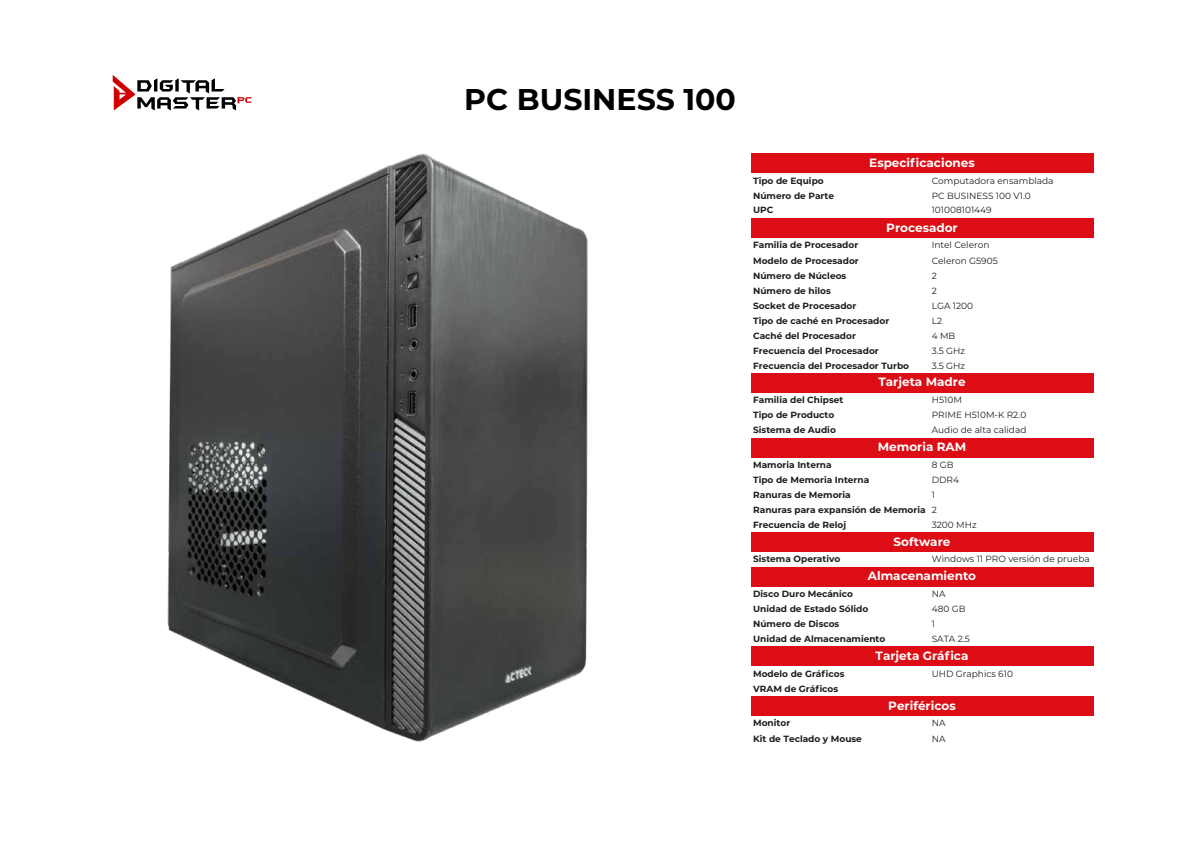
<style>
.page{position:relative;width:1200px;height:850px;background:#fff}
.page>*{position:absolute;margin:0;border:0;box-sizing:border-box;transform-origin:0 0}
.t1{font:700 30px "Montserrat";color:#000}
.t2{font:700 12px "Montserrat";color:#fff}
.t3{font:700 9px/15px "Montserrat";color:#1d1d1b}
.t4{font:9px/15px "Montserrat";color:#1d1d1b}
</style>
<div class="page">
<img style="left:167px;top:153px;width:421px;height:589px">
<svg style="left:113px;top:75px;width:139px;height:35px"></svg>
<div style="left:751px;top:154px;width:342px;height:19px;background:#dc0d15"></div>
<div style="left:751px;top:218px;width:342px;height:20px;background:#dc0d15"></div>
<div style="left:751px;top:373px;width:342px;height:20px;background:#dc0d15"></div>
<div style="left:751px;top:438px;width:342px;height:19px;background:#dc0d15"></div>
<div style="left:751px;top:532px;width:342px;height:20px;background:#dc0d15"></div>
<div style="left:751px;top:567px;width:342px;height:20px;background:#dc0d15"></div>
<div style="left:751px;top:647px;width:342px;height:19px;background:#dc0d15"></div>
<div style="left:751px;top:696px;width:342px;height:20px;background:#dc0d15"></div>
<h1 class="t1" style="left:464px;top:78px;width:273px">PC BUSINESS 100</h1>
<p class="t3" style="left:753px;top:173px;width:72px">Tipo de Equipo</p>
<p class="t3" style="left:753px;top:188px;width:82px">Número de Parte<br>UPC</p>
<h2 class="t2" style="left:869px;top:154px;width:107px">Especificaciones</h2>
<p class="t4" style="left:932px;top:173px;width:123px">Computadora ensamblada<br>PC BUSINESS 100 V1.0<br>101008101449</p>
<h2 class="t2" style="left:886px;top:219px;width:73px">Procesador</h2>
<p class="t3" style="left:753px;top:237px;width:157px">Familia de Procesador<br>Modelo de Procesador<br>Número de Núcleos<br>Número de hilos<br>Socket de Procesador<br>Tipo de caché en Procesador<br>Caché del Procesador<br>Frecuencia del Procesador<br>Frecuencia del Procesador Turbo</p>
<p class="t4" style="left:932px;top:237px;width:68px">Intel Celeron<br>Celeron G5905<br>2</p>
<p class="t3" style="left:753px;top:392px;width:92px">Familia del Chipset<br>Tipo de Producto<br>Sistema de Audio</p>
<p class="t4" style="left:932px;top:392px;width:96px">H510M<br>PRIME H510M-K R2.0<br>Audio de alta calidad</p>
<p class="t4" style="left:932px;top:283px;width:43px">2<br>LGA 1200</p>
<p class="t4" style="left:932px;top:313px;width:35px">L2<br>4 MB<br>3.5 GHz<br>3.5 GHz</p>
<h2 class="t2" style="left:878px;top:373px;width:89px">Tarjeta Madre</h2>
<h2 class="t2" style="left:878px;top:438px;width:90px">Memoria RAM</h2>
<p class="t3" style="left:753px;top:457px;width:174px">Mamoria Interna<br>Tipo de Memoria Interna<br>Ranuras de Memoria<br>Ranuras para expansión de Memoria<br>Frecuencia de Reloj</p>
<p class="t3" style="left:753px;top:551px;width:89px">Sistema Operativo</p>
<p class="t4" style="left:932px;top:457px;width:29px">8 GB<br>DDR4<br>1<br>2</p>
<p class="t4" style="left:932px;top:517px;width:46px">3200 MHz</p>
<p class="t4" style="left:932px;top:551px;width:160px">Windows 11 PRO versión de prueba</p>
<h2 class="t2" style="left:894px;top:533px;width:58px">Software</h2>
<h2 class="t2" style="left:868px;top:567px;width:110px">Almacenamiento</h2>
<p class="t3" style="left:753px;top:586px;width:134px">Disco Duro Mecánico<br>Unidad de Estado Sólido<br>Número de Discos<br>Unidad de Almacenamiento</p>
<p class="t4" style="left:932px;top:586px;width:35px">NA<br>480 GB</p>
<p class="t3" style="left:753px;top:666px;width:93px">Modelo de Gráficos<br>VRAM de Gráficos</p>
<p class="t4" style="left:932px;top:666px;width:83px">UHD Graphics 610</p>
<p class="t3" style="left:753px;top:715px;width:110px">Monitor<br>Kit de Teclado y Mouse</p>
<p class="t4" style="left:932px;top:715px;width:15px">NA<br>NA</p>
<p class="t4" style="left:932px;top:616px;width:40px">1<br>SATA 2.5</p>
<h2 class="t2" style="left:876px;top:647px;width:94px">Tarjeta Gráfica</h2>
<h2 class="t2" style="left:888px;top:697px;width:69px">Periféricos</h2>
</div>
